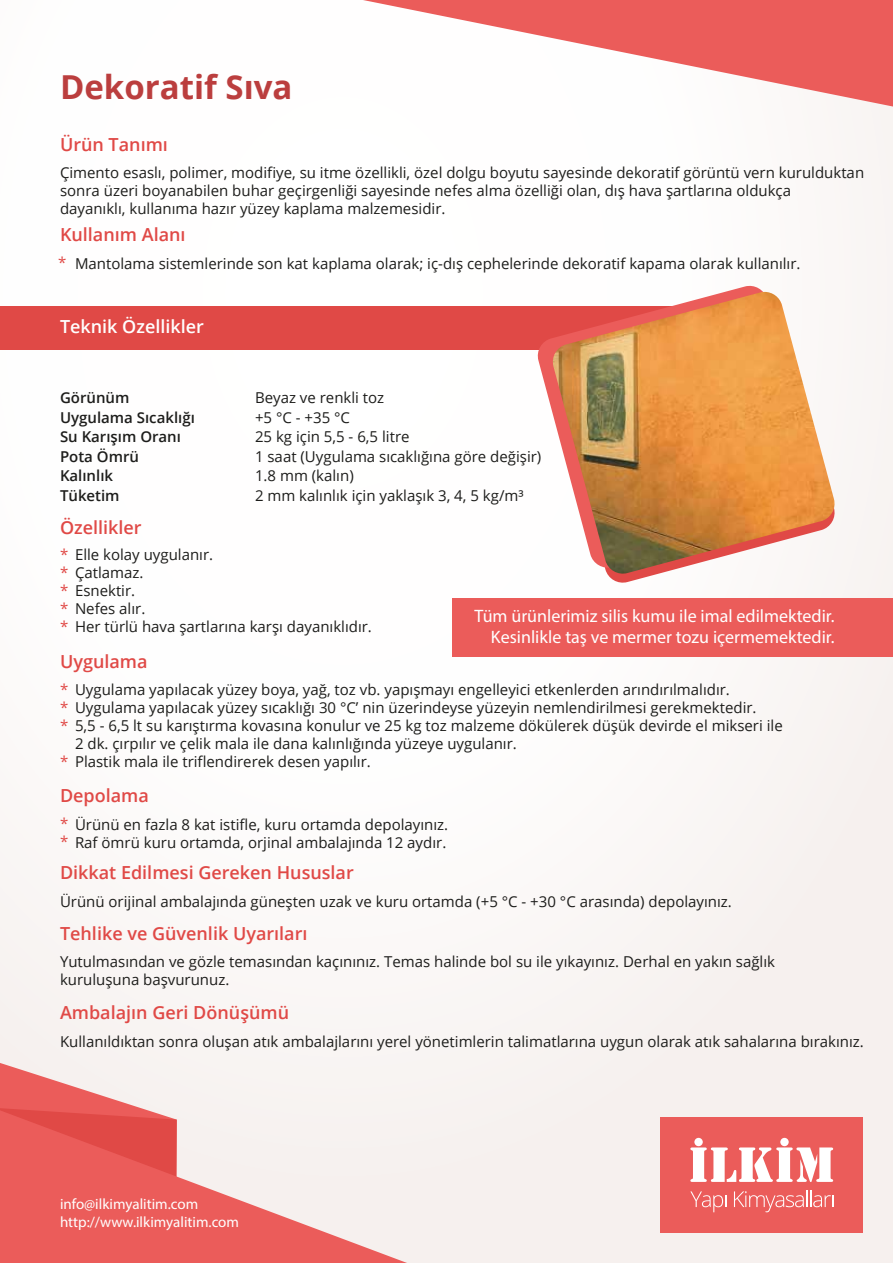
<style>
.page{position:relative;width:893px;height:1263px;background:#fff}
.page>*{position:absolute;margin:0;border:0;box-sizing:border-box;transform-origin:0 0}
.t1{font:700 33px "Open Sans";color:#bb3e3e}
.t2{font:600 18px "Open Sans";color:#e04946}
.t3{font:18px/21.6px "Myriad Pro";color:#fff;text-align:right}
.t4{font:600 18px "Open Sans";color:#fff}
.t5{font:15px/18px "Open Sans";color:#1d1d1b}
.t6{font:600 15px/19.5px "Open Sans";color:#1d1d1b}
.t7{font:15px/18px "Myriad Pro";color:#fff}
.t8{font:15px "Open Sans";color:#e04946}
.s1{color:#e04946}
</style>
<div class="page">
<div style="left:0;top:0;width:893px;height:1263px;background:linear-gradient(to right,#fffefe,#f8f3f2)"></div>
<div style="left:0;top:306px;width:673px;height:44px;background:#e04946"></div>
<div style="left:452px;top:598px;width:441px;height:58px;background:#eb5c5a"></div>
<svg style="left:551px;top:574px;width:285px;height:11px"></svg>
<svg style="left:536px;top:284px;width:285px;height:286px"></svg>
<div style="left:661px;top:1117px;width:202px;height:116px;background:#eb5c5a"></div>
<svg style="left:690px;top:1147px;width:143px;height:35px"></svg>
<div style="left:694px;top:1138px;width:9px;height:8px;background:#fff;border-radius:50%"></div>
<div style="left:780px;top:1138px;width:9px;height:8px;background:#fff;border-radius:50%"></div>
<svg style="left:690px;top:1191px;width:36px;height:21px"></svg>
<svg style="left:734px;top:1190px;width:99px;height:22px"></svg>
<svg style="left:0;top:1059px;width:177px;height:46px"></svg>
<svg style="left:0;top:1105px;width:446px;height:158px;fill:#eb5c5a"></svg>
<svg style="left:299px;top:0;width:594px;height:109px"></svg>
<img style="left:551px;top:292px;width:285px;height:282px">
<h1 class="t1" style="left:60px;top:64px;width:234px">Dekoratif Sıva</h1>
<p class="t2" style="left:60px;top:133px;width:109px">Ürün Tanımı</p>
<p class="t5" style="left:60px;top:163px;width:806px">Çimento esaslı, polimer, modifiye, su itme özellikli, özel dolgu boyutu sayesinde dekoratif görüntü vern kurulduktan sonra üzeri boyanabilen buhar geçirgenliği sayesinde nefes alma özelliği olan, dış hava şartlarına oldukça<br>dayanıklı, kullanıma hazır yüzey kaplama malzemesidir.</p>
<p class="t2" style="left:60px;top:222px;width:127px">Kullanım Alanı</p>
<p class="t5" style="left:75px;top:254px;width:727px">Mantolama sistemlerinde son kat kaplama olarak; iç-dış cephelerinde dekoratif kapama olarak kullanılır.</p>
<p class="t8" style="left:58px;top:252px;width:10px">*</p>
<p class="t4" style="left:60px;top:314px;width:145px">Teknik Özellikler</p>
<p class="t6" style="left:60px;top:387px;width:136px">Görünüm<br>Uygulama Sıcaklığı<br>Su Karışım Oranı<br>Pota Ömrü<br>Kalınlık<br>Tüketim</p>
<p class="t5" style="left:255px;top:387px;width:288px;line-height:19.5px">Beyaz ve renkli toz<br>+5 °C - +35 °C<br>25 kg için 5,5 - 6,5 litre<br>1 saat (Uygulama sıcaklığına göre değişir)<br>1.8 mm (kalın)<br>2 mm kalınlık için yaklaşık 3, 4, 5 kg/m³</p>
<p class="t2" style="left:60px;top:515px;width:83px">Özellikler</p>
<p class="t5" style="left:60px;top:545px;width:313px"><span class="s1">*</span> Elle kolay uygulanır.<br><span class="s1">*</span> Çatlamaz.<br><span class="s1">*</span> Esnektir.<br><span class="s1">*</span> Nefes alır.<br><span class="s1">*</span> Her türlü hava şartlarına karşı dayanıklıdır.</p>
<p class="t2" style="left:60px;top:649px;width:89px">Uygulama</p>
<p class="t3" style="left:475px;top:604px;width:361px">Tüm ürünlerimiz silis kumu ile imal edilmektedir.<br>Kesinlikle taş ve mermer tozu içermemektedir.</p>
<p class="t5" style="left:60px;top:680px;width:724px"><span class="s1">*</span> Uygulama yapılacak yüzey boya, yağ, toz vb. yapışmayı engelleyici etkenlerden arındırılmalıdır.<br><span class="s1">*</span> Uygulama yapılacak yüzey sıcaklığı 30 °C’ nin üzerindeyse yüzeyin nemlendirilmesi gerekmektedir.<br><span class="s1">*</span> 5,5 - 6,5 lt su karıştırma kovasına konulur ve 25 kg toz malzeme dökülerek düşük devirde el mikseri ile</p>
<p class="t5" style="left:60px;top:752px;width:312px"><span class="s1">*</span> Plastik mala ile triflendirerek desen yapılır.</p>
<p class="t5" style="left:75px;top:734px;width:443px">2 dk. çırpılır ve çelik mala ile dana kalınlığında yüzeye uygulanır.</p>
<p class="t2" style="left:60px;top:783px;width:90px">Depolama</p>
<p class="t5" style="left:60px;top:815px;width:390px"><span class="s1">*</span> Ürünü en fazla 8 kat istifle, kuru ortamda depolayınız. <span class="s1">*</span> Raf ömrü kuru ortamda, orjinal ambalajında 12 aydır.</p>
<p class="t2" style="left:60px;top:860px;width:295px">Dikkat Edilmesi Gereken Hususlar</p>
<p class="t5" style="left:60px;top:892px;width:673px">Ürünü orijinal ambalajında güneşten uzak ve kuru ortamda (+5 °C - +30 °C arasında) depolayınız.</p>
<p class="t2" style="left:60px;top:921px;width:249px">Tehlike ve Güvenlik Uyarıları</p>
<p class="t5" style="left:60px;top:952px;width:717px">Yutulmasından ve gözle temasından kaçınınız. Temas halinde bol su ile yıkayınız. Derhal en yakın sağlık kuruluşuna başvurunuz.</p>
<p class="t2" style="left:60px;top:1000px;width:231px">Ambalajın Geri Dönüşümü</p>
<p class="t5" style="left:60px;top:1032px;width:805px">Kullanıldıktan sonra oluşan atık ambalajlarını yerel yönetimlerin talimatlarına uygun olarak atık sahalarına bırakınız.</p>
<p class="t7" style="left:60px;top:1194px;width:181px">info@ilkimyalitim.com http://www.ilkimyalitim.com</p>
</div>
